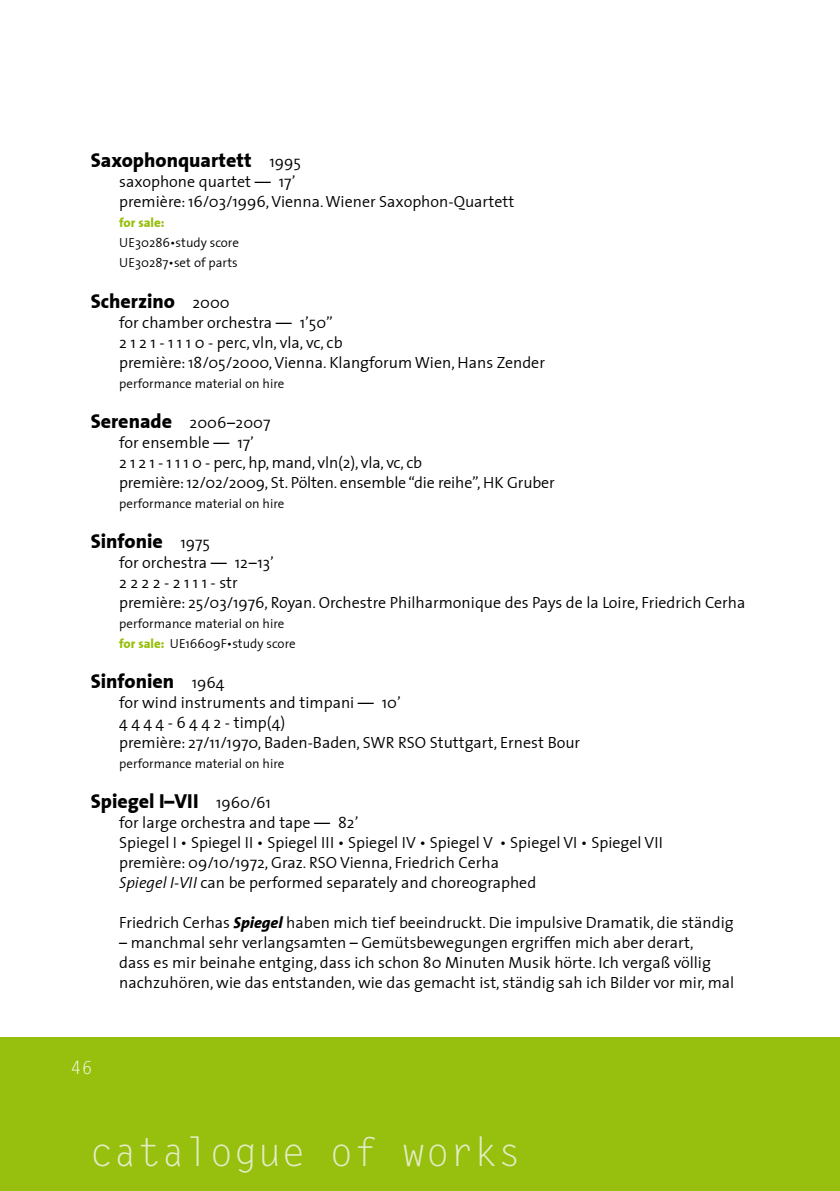
<style>
.page{position:relative;width:840px;height:1191px;background:#fff}
.page>*{position:absolute;margin:0;border:0;box-sizing:border-box;transform-origin:0 0}
.t1{font:40px "Letter Gothic";color:#e3ecc5}
.t2{font:20px "The Sans Extra Bold Plain";color:#000}
.t3{font:18px "Letter Gothic";color:#fff}
.t4{font:16px/20px "The Sans Semi Light Plain";color:#000}
.t5{font:13px/20px "The Sans Semi Light Plain";color:#000}
.t6{font:13px "The Sans Extra Bold Plain";color:#97bf0d}
.s1{font-family:"The Sans Semi Light Plain";font-size:16px}
.s2{font-family:"The Sans Extra Bold Plain";font-size:20px}
.s3{font-family:"The Sans Extra Bold Plain";color:#97bf0d}
.s4{font-family:"The Sans";font-weight:300;font-style:italic}
.s5{font-family:"The Sans";font-weight:800;font-style:italic}
</style>
<div class="page">
<div style="left:0;top:1037px;width:839px;height:154px;background:#97bf0d"></div>
<p class="t2" style="left:91px;top:144px;width:211px">Saxophonquartett <span class="s1">1995</span></p>
<p class="t4" style="left:119px;top:171px;width:396px">saxophone quartet — 17’<br>première: 16/03/1996, Vienna. Wiener Saxophon-Quartett</p>
<p class="t6" style="left:119px;top:212px;width:47px">for sale:</p>
<p class="t5" style="left:119px;top:233px;width:121px">UE30286•study score<br>UE30287•set of parts</p>
<p class="t2" style="left:91px;top:284px;width:140px">Scherzino <span class="s1">2000</span></p>
<p class="t4" style="left:119px;top:311px;width:427px">for chamber orchestra — 1’50’’<br>2 1 2 1 - 1 1 1 0 - perc, vln, vla, vc, cb<br>première: 18/05/2000, Vienna. Klangforum Wien, Hans Zender</p>
<p class="t5" style="left:119px;top:373px;width:166px">performance material on hire</p>
<p class="t4" style="left:119px;top:411px;width:437px;text-indent:-28px"><span class="s2">Serenade</span> 2006–2007<br>for ensemble — 17’<br>2 1 2 1 - 1 1 1 0 - perc, hp, mand, vln(2), vla, vc, cb<br>première: 12/02/2009, St. Pölten. ensemble “die reihe”, HK Gruber</p>
<p class="t5" style="left:119px;top:493px;width:166px">performance material on hire</p>
<p class="t2" style="left:91px;top:524px;width:120px">Sinfonie <span class="s1">1975</span></p>
<p class="t4" style="left:119px;top:551px;width:627px">for orchestra — 12–13’<br>2 2 2 2 - 2 1 1 1 - str<br>première: 25/03/1976, Royan. Orchestre Philharmonique des Pays de la Loire, Friedrich Cerha</p>
<p class="t5" style="left:119px;top:613px;width:178px">performance material on hire <span class="s3">for sale:</span> UE16609F•study score</p>
<p class="t2" style="left:91px;top:664px;width:135px">Sinfonien <span class="s1">1964</span></p>
<p class="t4" style="left:119px;top:691px;width:462px">for wind instruments and timpani — 10’<br>4 4 4 4 - 6 4 4 2 - timp(4)<br>première: 27/11/1970, Baden-Baden, SWR RSO Stuttgart, Ernest Bour</p>
<p class="t5" style="left:119px;top:753px;width:166px">performance material on hire</p>
<p class="t2" style="left:91px;top:784px;width:181px">Spiegel I–VII <span class="s1">1960/61</span></p>
<p class="t4" style="left:119px;top:811px;width:545px">for large orchestra and tape — 82’<br>Spiegel I • Spiegel II • Spiegel III • Spiegel IV • Spiegel V • Spiegel VI • Spiegel VII première: 09/10/1972, Graz. RSO Vienna, Friedrich Cerha<br><span class="s4">Spiegel I-VII</span> can be performed separately and choreographed</p>
<p class="t4" style="left:119px;top:911px;width:615px">Friedrich Cerhas <span class="s5">Spiegel</span> haben mich tief beeindruckt. Die impulsive Dramatik, die ständig</p>
<p class="t4" style="left:119px;top:931px;width:616px">– manchmal sehr verlangsamten – Gemütsbewegungen ergriffen mich aber derart,<br>dass es mir beinahe entging, dass ich schon 80 Minuten Musik hörte. Ich vergaß völlig nachzuhören, wie das entstanden, wie das gemacht ist, ständig sah ich Bilder vor mir, mal</p>
<p class="t3" style="left:71px;top:1057px;width:23px">46</p>
<h1 class="t1" style="left:89px;top:1129px;width:434px">catalogue of works</h1>
</div>
